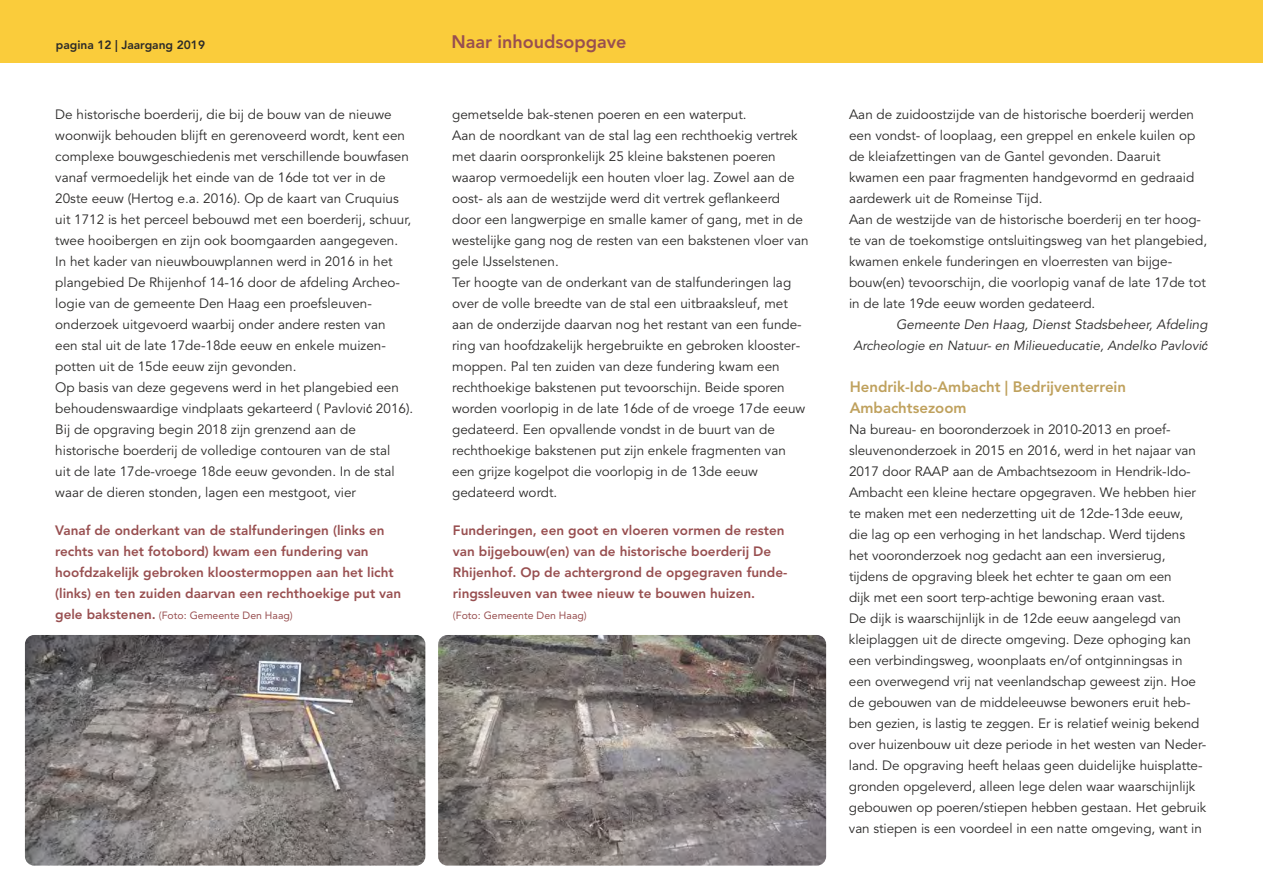
<style>
.page{position:relative;width:1263px;height:893px;background:#fff}
.page>*{position:absolute;margin:0;border:0;box-sizing:border-box;transform-origin:0 0}
.t1{font:800 18px "Avenir LT";color:#984f50}
.t2{font:800 15px/21px "Avenir LT Std";color:#bfa15d}
.t3{font:13.5px/21px "Avenir LT Std";color:#2b2a29}
.t4{font:800 13.5px/21px "Avenir";color:#984f50}
.t5{font:italic 13.5px "Avenir LT Std";color:#2b2a29}
.t6{font:italic 13.2px "Avenir LT Std";color:#2b2a29}
.t7{font:800 12px "Avenir";color:#2b2a29}
.t8{font:10.5px "Avenir";color:#984f50}
.s1{font-family:"Arial";font-size:12.3px}
.s2{font-weight:800;font-size:13.5px}
</style>
<div class="page">
<img style="left:25px;top:635px;width:400px;height:230px;border-radius:9px">
<img style="left:438px;top:635px;width:388px;height:230px;border-radius:9px">
<div style="left:0;top:0;width:1263px;height:62px;background:#facc3b"></div>
<p class="t7" style="left:56px;top:40px;width:151px">pagina 12 | Jaargang 2019</p>
<h1 class="t1" style="left:451px;top:35px;width:176px">Naar inhoudsopgave</h1>
<p class="t3" style="left:55px;top:105px;width:359px">De historische boerderij, die bij de bouw van de nieuwe woonwijk behouden blijft en gerenoveerd wordt, kent een complexe bouwgeschiedenis met verschillende bouwfasen vanaf vermoedelijk het einde van de 16de tot ver in de 20ste eeuw (Hertog e.a. 2016). Op de kaart van Cruquius uit 1712 is het perceel bebouwd met een boerderij, schuur, twee hooibergen en zijn ook boomgaarden aangegeven.<br>In het kader van nieuwbouwplannen werd in 2016 in het plangebied De Rhijenhof 14-16 door de afdeling Archeo&shy;logie van de gemeente Den Haag een proefsleuven&shy;onderzoek uitgevoerd waarbij onder andere resten van<br>een stal uit de late 17de-18de eeuw en enkele muizen&shy;potten uit de 15de eeuw zijn gevonden.<br>Op basis van deze gegevens werd in het plangebied een behoudenswaardige vindplaats gekarteerd ( Pavlovi<span class="s1">ć</span> 2016).<br>Bij de opgraving begin 2018 zijn grenzend aan de historische boerderij de volledige contouren van de stal<br>uit de late 17de-vroege 18de eeuw gevonden. In de stal waar de dieren stonden, lagen een mestgoot, vier</p>
<p class="t3" style="left:452px;top:105px;width:358px">gemetselde bak-stenen poeren en een waterput.<br>Aan de noordkant van de stal lag een rechthoekig vertrek met daarin oorspronkelijk 25 kleine bakstenen poeren waarop vermoedelijk een houten vloer lag. Zowel aan de oost- als aan de westzijde werd dit vertrek geflankeerd door een langwerpige en smalle kamer of gang, met in de westelijke gang nog de resten van een bakstenen vloer van gele IJsselstenen.<br>Ter hoogte van de onderkant van de stalfunderingen lag over de volle breedte van de stal een uitbraaksleuf, met aan de onderzijde daarvan nog het restant van een funde&shy;ring van hoofdzakelijk hergebruikte en gebroken klooster&shy;moppen. Pal ten zuiden van deze fundering kwam een rechthoekige bakstenen put tevoorschijn. Beide sporen worden voorlopig in de late 16de of de vroege 17de eeuw gedateerd. Een opvallende vondst in de buurt van de rechthoekige bakstenen put zijn enkele fragmenten van een grijze kogelpot die voorlopig in de 13de eeuw gedateerd wordt.</p>
<p class="t3" style="left:849px;top:105px;width:359px">Aan de zuidoostzijde van de historische boerderij werden een vondst- of looplaag, een greppel en enkele kuilen op de kleiafzettingen van de Gantel gevonden. Daaruit kwamen een paar fragmenten handgevormd en gedraaid aardewerk uit de Romeinse Tijd.<br>Aan de westzijde van de historische boerderij en ter hoog&shy;te van de toekomstige ontsluitingsweg van het plangebied, kwamen enkele funderingen en vloerresten van bijge&shy;bouw(en) tevoorschijn, die voorlopig vanaf de late 17de tot in de late 19de eeuw worden gedateerd.</p>
<p class="t5" style="left:896px;top:318px;width:313px">Gemeente Den Haag, Dienst Stadsbeheer, Afdeling</p>
<p class="t6" style="left:853px;top:340px;width:356px">Archeologie en Natuur- en Milieueducatie, Andelko Pavlovi<span class="s1">ć</span></p>
<p class="t2" style="left:850px;top:377px;width:278px">Hendrik-Ido-Ambacht | Bedrijventerrein<br>Ambachtsezoom</p>
<p class="t3" style="left:849px;top:420px;width:359px">Na bureau- en booronderzoek in 2010-2013 en proef&shy;sleuvenonderzoek in 2015 en 2016, werd in het najaar van 2017 door RAAP aan de Ambachtsezoom in Hendrik-Ido-Ambacht een kleine hectare opgegraven. We hebben hier te maken met een nederzetting uit de 12de-13de eeuw,<br>die lag op een verhoging in het landschap. Werd tijdens het vooronderzoek nog gedacht aan een inversierug, tijdens de opgraving bleek het echter te gaan om een<br>dijk met een soort terp-achtige bewoning eraan vast.<br>De dijk is waarschijnlijk in de 12de eeuw aangelegd van kleiplaggen uit de directe omgeving. Deze ophoging kan een verbindingsweg, woonplaats en/of ontginningsas in een overwegend vrij nat veenlandschap geweest zijn. Hoe de gebouwen van de middeleeuwse bewoners eruit heb&shy;ben gezien, is lastig te zeggen. Er is relatief weinig bekend over huizenbouw uit deze periode in het westen van Neder&shy;land. De opgraving heeft helaas geen duidelijke huisplatte&shy;gronden opgeleverd, alleen lege delen waar waarschijnlijk gebouwen op poeren/stiepen hebben gestaan. Het gebruik van stiepen is een voordeel in een natte omgeving, want in</p>
<p class="t4" style="left:55px;top:521px;width:348px">Vanaf de onderkant van de stalfunderingen (links en rechts van het fotobord) kwam een fundering van hoofdzakelijk gebroken kloostermoppen aan het licht (links) en ten zuiden daarvan een rechthoekige put van</p>
<p class="t8" style="left:55px;top:611px;width:239px"><span class="s2">gele bakstenen.</span> (Foto: Gemeente Den Haag)</p>
<p class="t4" style="left:453px;top:521px;width:336px">Funderingen, een goot en vloeren vormen de resten van bijgebouw(en) van de historische boerderij De Rhijenhof. Op de achtergrond de opgegraven funde&shy;ringssleuven van twee nieuw te bouwen huizen.</p>
<p class="t8" style="left:453px;top:611px;width:135px">(Foto: Gemeente Den Haag)</p>
</div>
